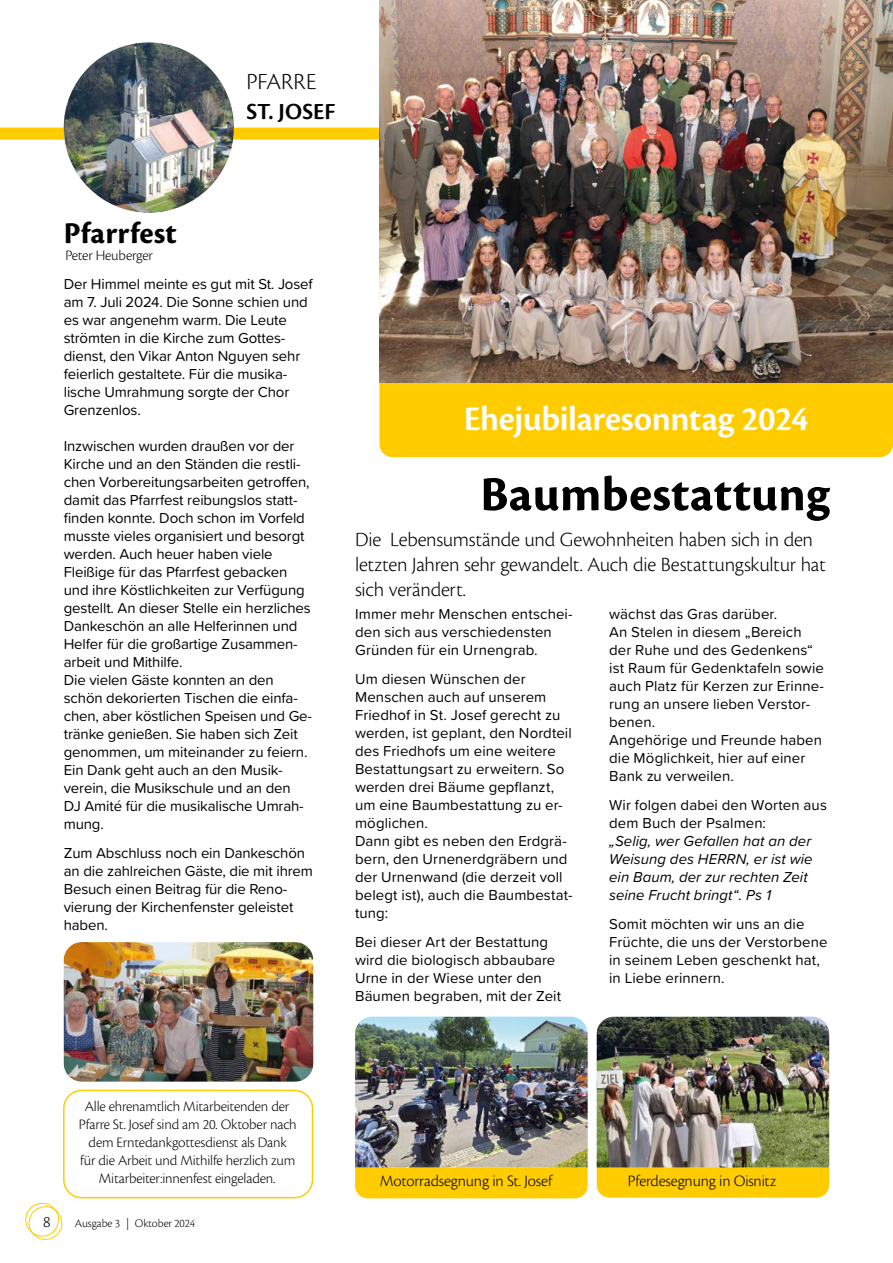
<style>
.page{position:relative;width:893px;height:1263px;background:#fff}
.page>*{position:absolute;margin:0;border:0;box-sizing:border-box;transform-origin:0 0}
.t1{font:700 51px "Cronos Pro";letter-spacing:.005em;color:#000}
.t2{font:600 36px "Cronos Pro";letter-spacing:-.01em;color:#fff}
.t3{font:700 31.5px "Cronos Pro";letter-spacing:.005em;color:#000}
.t4{font:600 24px "Cronos Pro";color:#000}
.t5{font:300 24px "Cronos Pro";letter-spacing:-.005em;color:#000}
.t6{font:300 21px/25.2px "Cronos Pro";letter-spacing:-.015em;color:#000}
.t7{font:300 16.8px "Cronos Pro";color:#000}
.t8{font:300 16.5px "Cronos Pro";letter-spacing:-.01em;color:#000}
.t9{font:15px/18px "Proxima Soft";letter-spacing:-.01em;color:#000}
.t10{font:300 15px/18px "Cronos Pro";letter-spacing:-.015em;color:#000;text-align:center}
.t11{font:italic 15px/18px "Proxima Soft";color:#000}
.t12{font:300 12px "Cronos Pro";letter-spacing:-.01em;color:#000}
</style>
<div class="page">
<div style="left:0;top:128px;width:630px;height:12px;background:#fc0"></div>
<div style="left:26px;top:1203px;width:33px;height:33px;border:1px solid #fc0;border-radius:50%"></div>
<div style="left:29px;top:1206px;width:33px;height:34px;border:1px solid #fc0;border-radius:50%"></div>
<img style="left:64px;top:43px;width:170px;height:170px;border-radius:85px">
<div style="left:379px;top:382px;width:514px;height:75px;background:#fc0"></div>
<img style="left:379px;top:0;width:514px;height:382px">
<img style="left:64px;top:942px;width:249px;height:139px">
<div style="left:63px;top:1090px;width:250px;height:108px;border:2px solid #fc0;border-radius:18px"></div>
<svg style="left:597px;top:1167px;width:232px;height:31px;background:#fccb08"></svg>
<img style="left:597px;top:1017px;width:232px;height:150px">
<div style="left:355px;top:1167px;width:233px;height:31px;background:#fc0"></div>
<img style="left:355px;top:1017px;width:233px;height:150px">
<h3 class="t5" style="left:247px;top:68px;width:71px">PFARRE</h3>
<h3 class="t4" style="left:247px;top:98px;width:90px">ST. JOSEF</h3>
<h3 class="t3" style="left:64px;top:215px;width:114px">Pfarrfest</h3>
<p class="t9" style="left:64px;top:274px;width:250px">Der Himmel meinte es gut mit St. Josef am 7. Juli 2024. Die Sonne schien und es war angenehm warm. Die Leute strömten in die Kirche zum Gottes&shy;dienst, den Vikar Anton Nguyen sehr feierlich gestaltete. Für die musika&shy;lische Umrahmung sorgte der Chor<br>Grenzenlos.</p>
<p class="t9" style="left:64px;top:436px;width:250px">Inzwischen wurden draußen vor der Kirche und an den Ständen die restli&shy;chen Vorbereitungsarbeiten getroffen, damit das Pfarrfest reibungslos statt&shy;finden konnte. Doch schon im Vorfeld musste vieles organisiert und besorgt werden. Auch heuer haben viele Fleißige für das Pfarrfest gebacken und ihre Köstlichkeiten zur Verfügung gestellt. An dieser Stelle ein herzliches Dankeschön an alle Helferinnen und Helfer für die großartige Zusammen&shy;arbeit und Mithilfe.<br>Die vielen Gäste konnten an den schön dekorierten Tischen die einfa&shy;chen, aber köstlichen Speisen und Ge&shy;tränke genießen. Sie haben sich Zeit genommen, um miteinander zu feiern.<br>Ein Dank geht auch an den Musik&shy;verein, die Musikschule und an den<br>DJ Amité für die musikalische Umrah&shy;mung.</p>
<p class="t9" style="left:64px;top:843px;width:251px">Zum Abschluss noch ein Dankeschön an die zahlreichen Gäste, die mit ihrem<br>Besuch einen Beitrag für die Reno&shy;vierung der Kirchenfenster geleistet haben.</p>
<p class="t10" style="left:65px;top:247px;width:89px">Peter Heuberger</p>
<p class="t10" style="left:79px;top:1098px;width:219px">Alle ehrenamtlich Mitarbeitenden der Pfarre St. Josef sind am 20. Oktober nach dem Erntedankgottesdienst als Dank<br>für die Arbeit und Mithilfe herzlich zum Mitarbeiter:innenfest eingeladen.</p>
<p class="t7" style="left:43px;top:1212px;width:9px">8</p>
<p class="t12" style="left:75px;top:1216px;width:122px">Ausgabe 3 | Oktober 2024</p>
<h2 class="t2" style="left:464px;top:398px;width:347px">Ehejubilaresonntag 2024</h2>
<h1 class="t1" style="left:480px;top:465px;width:350px">Baumbestattung</h1>
<h3 class="t6" style="left:355px;top:527px;width:472px">Die Lebensumstände und Gewohnheiten haben sich in den letzten Jahren sehr gewandelt. Auch die Bestattungskultur hat sich verändert.</h3>
<p class="t9" style="left:355px;top:604px;width:219px">Immer mehr Menschen entschei&shy;den sich aus verschiedensten<br>Gründen für ein Urnengrab.</p>
<p class="t9" style="left:355px;top:669px;width:219px">Um diesen Wünschen der<br>Menschen auch auf unserem<br>Friedhof in St. Josef gerecht zu werden, ist geplant, den Nordteil des Friedhofs um eine weitere<br>Bestattungsart zu erweitern. So werden drei Bäume gepflanzt, um eine Baumbestattung zu er&shy;möglichen.<br>Dann gibt es neben den Erdgrä&shy;bern, den Urnenerdgräbern und der Urnenwand (die derzeit voll belegt ist), auch die Baumbestat&shy;tung:</p>
<p class="t9" style="left:355px;top:932px;width:208px">Bei dieser Art der Bestattung wird die biologisch abbaubare<br>Urne in der Wiese unter den<br>Bäumen begraben, mit der Zeit</p>
<p class="t9" style="left:609px;top:604px;width:216px">wächst das Gras darüber.<br>An Stelen in diesem „Bereich der Ruhe und des Gedenkens“ ist Raum für Gedenktafeln sowie auch Platz für Kerzen zur Erinne&shy;rung an unsere lieben Verstor&shy;benen.<br>Angehörige und Freunde haben die Möglichkeit, hier auf einer<br>Bank zu verweilen.</p>
<p class="t9" style="left:609px;top:795px;width:219px">Wir folgen dabei den Worten aus dem Buch der Psalmen:</p>
<p class="t11" style="left:609px;top:831px;width:205px">„Selig, wer Gefallen hat an der<br>Weisung des HERRN, er ist wie ein Baum, der zur rechten Zeit seine Frucht bringt“. Ps 1</p>
<p class="t9" style="left:609px;top:914px;width:220px">Somit möchten wir uns an die<br>Früchte, die uns der Verstorbene in seinem Leben geschenkt hat, in Liebe erinnern.</p>
<p class="t8" style="left:380px;top:1171px;width:174px">Motorradsegnung in St. Josef</p>
<p class="t8" style="left:628px;top:1172px;width:150px">Pferdesegnung in Oisnitz</p>
</div>
